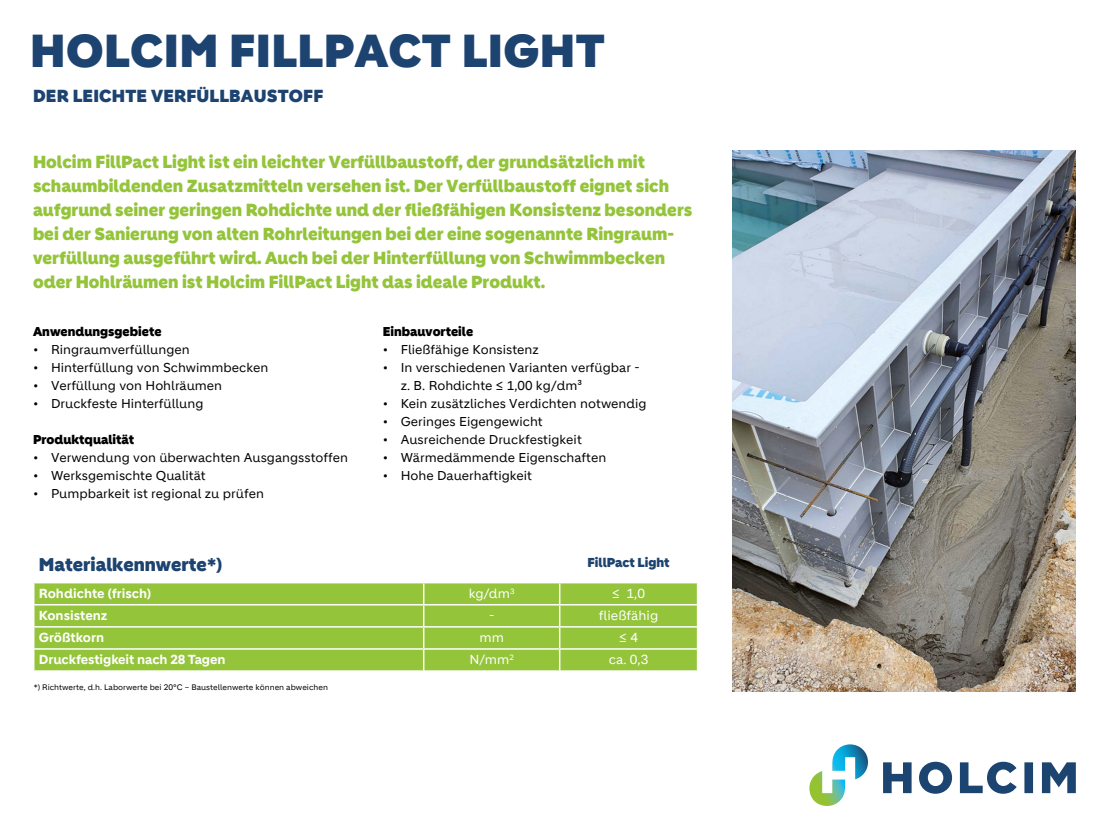
<style>
.page{position:relative;width:1112px;height:834px;background:#fff}
.page>*{position:absolute;margin:0;border:0;box-sizing:border-box;transform-origin:0 0}
._01_main_heading{font:900 45px "Holcim Headline";letter-spacing:.01em;color:#1d4370}
.t1{font:900 18px "Holcim Headline";color:#1d4370}
.t2{font:900 17px/24px "Holcim Headline";color:#94c43a}
._01_main_heading-2{font:900 17px "Holcim Headline";letter-spacing:.01em;color:#1d4370}
.t3{font:700 12.75px "Holcim";letter-spacing:-.01em;color:#fff}
.t4{font:12.75px "Holcim";color:#fff}
.t5{font:900 12.6px "Holcim Headline";color:#1d4370}
.t6{font:12.5px/18px "Holcim";color:#000}
.t7{font:900 12.5px "Holcim Headline";color:#000}
.t8{font:7.8px "Holcim";color:#000}
</style>
<div class="page">
<svg style="left:883px;top:762px;width:193px;height:32px"></svg>
<svg style="left:809px;top:744px;width:59px;height:62px"></svg>
<svg style="left:33px;top:582px;width:665px;height:88px;background:#9cc849"></svg>
<img style="left:732px;top:150px;width:344px;height:542px">
<p class="_01_main_heading" style="left:30px;top:24px;width:576px">HOLCIM FILLPACT LIGHT</p>
<p class="_01_main_heading-2" style="left:33px;top:86px;width:292px">DER LEICHTE VERFÜLLBAUSTOFF</p>
<p class="t2" style="left:33px;top:150px;width:661px">Holcim FillPact Light ist ein leichter Verfüllbaustoff, der grundsätzlich mit schaumbildenden Zusatzmitteln versehen ist. Der Verfüllbaustoff eignet sich aufgrund seiner geringen Rohdichte und der fließfähigen Konsistenz besonders bei der Sanierung von alten Rohrleitungen bei der eine sogenannte Ringraum&shy;verfüllung ausgeführt wird. Auch bei der Hinterfüllung von Schwimmbecken oder Hohlräumen ist Holcim FillPact Light das ideale Produkt.</p>
<p class="t7" style="left:33px;top:324px;width:130px">Anwendungsgebiete</p>
<p class="t6" style="left:33px;top:341px;width:158px">• Ringraumverfüllungen</p>
<p class="t6" style="left:33px;top:359px;width:237px">• Hinterfüllung von Schwimmbecken</p>
<p class="t6" style="left:33px;top:377px;width:191px">• Verfüllung von Hohlräumen</p>
<p class="t6" style="left:33px;top:395px;width:172px">• Druckfeste Hinterfüllung</p>
<p class="t7" style="left:33px;top:432px;width:103px">Produktqualität</p>
<p class="t6" style="left:33px;top:449px;width:317px">• Verwendung von überwachten Ausgangsstoffen</p>
<p class="t6" style="left:33px;top:467px;width:174px">• Werksgemischte Qualität</p>
<p class="t6" style="left:33px;top:485px;width:232px">• Pumpbarkeit ist regional zu prüfen</p>
<p class="t7" style="left:383px;top:324px;width:92px">Einbauvorteile</p>
<p class="t6" style="left:383px;top:341px;width:158px">• Fließfähige Konsistenz</p>
<p class="t6" style="left:401px;top:359px;width:240px;text-indent:-18px">• In verschiedenen Varianten verfügbar - z. B. Rohdichte ≤ 1,00 kg/dm³</p>
<p class="t6" style="left:383px;top:395px;width:266px">• Kein zusätzliches Verdichten notwendig</p>
<p class="t6" style="left:383px;top:413px;width:162px">• Geringes Eigengewicht</p>
<p class="t6" style="left:383px;top:431px;width:201px">• Ausreichende Druckfestigkeit</p>
<p class="t6" style="left:383px;top:449px;width:225px">• Wärmedämmende Eigenschaften</p>
<p class="t6" style="left:383px;top:467px;width:151px">• Hohe Dauerhaftigkeit</p>
<p class="t1" style="left:39px;top:554px;width:185px">Materialkennwerte*)</p>
<p class="t5" style="left:588px;top:555px;width:84px">FillPact Light</p>
<p class="t3" style="left:39px;top:586px;width:114px">Rohdichte (frisch)</p>
<p class="t4" style="left:469px;top:586px;width:47px">kg/dm<sup>3</sup></p>
<p class="t4" style="left:612px;top:586px;width:35px">≤ 1,0</p>
<p class="t3" style="left:39px;top:608px;width:70px">Konsistenz</p>
<p class="t4" style="left:489px;top:608px;width:7px">-</p>
<p class="t4" style="left:599px;top:608px;width:61px">fließfähig</p>
<p class="t3" style="left:39px;top:630px;width:67px">Größtkorn</p>
<p class="t4" style="left:479px;top:630px;width:26px">mm</p>
<p class="t4" style="left:619px;top:630px;width:20px">≤ 4</p>
<p class="t3" style="left:39px;top:652px;width:188px">Druckfestigkeit nach 28 Tagen</p>
<p class="t4" style="left:470px;top:652px;width:46px">N/mm<sup>2</sup></p>
<p class="t4" style="left:609px;top:652px;width:41px">ca. 0,3</p>
<p class="t8" style="left:34px;top:682px;width:296px">*) Richtwerte, d.h. Laborwerte bei 20°C – Baustellenwerte können abweichen</p>
</div>
